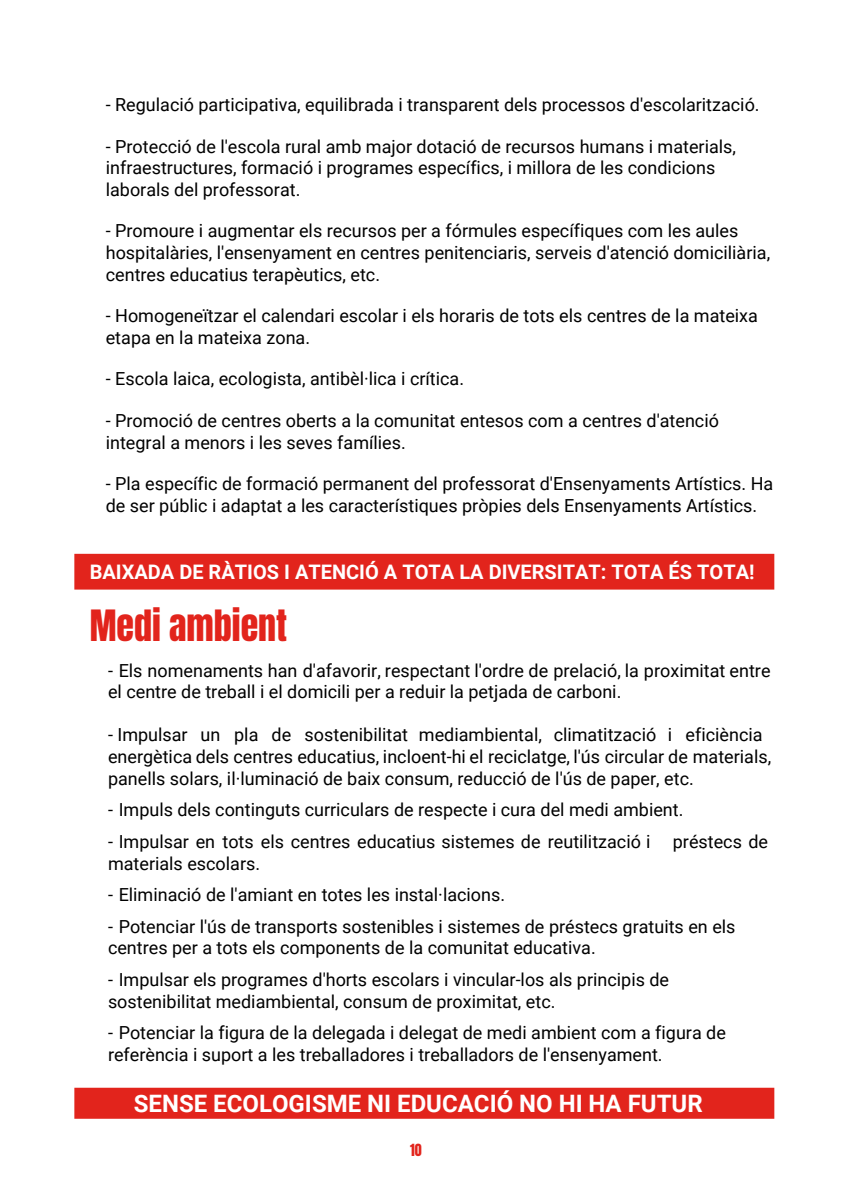
<style>
.page{position:relative;width:842px;height:1191px;background:#fff}
.page>*{position:absolute;margin:0;border:0;box-sizing:border-box;transform-origin:0 0}
.t1{font:36px "Anton";color:#e2241c}
.t2{font:700 24px "Roboto";color:#fff}
.t3{font:700 20px "Roboto";color:#fff}
.t4{font:18px/21.6px "Roboto";color:#000}
.t5{font:18px/21.6px "Roboto";color:#000}
.t6{font:14px "Anton";color:#e2241c}
.s1{font-style:inherit}
</style>
<div class="page">
<div style="left:74px;top:554px;width:700px;height:35px;background:#e2241c"></div>
<div style="left:74px;top:1087px;width:700px;height:31px;background:#e2241c;border:2px solid #e2241c"></div>
<p class="t5" style="left:106px;top:93px;width:655px"><span class="s1">-</span> Regulació participativa, equilibrada i transparent dels processos d'escolarització.</p>
<p class="t4" style="left:106px;top:135px;width:632px">- Protecció de l'escola rural amb major dotació de recursos humans i materials, infraestructures, formació i programes específics, i millora de les condicions laborals del professorat.</p>
<p class="t4" style="left:106px;top:219px;width:666px">- Promoure i augmentar els recursos per a fórmules específiques com les aules hospitalàries, l'ensenyament en centres penitenciaris, serveis d'atenció domiciliària, centres educatius terapèutics, etc.</p>
<p class="t4" style="left:106px;top:304px;width:654px">- Homogeneïtzar el calendari escolar i els horaris de tots els centres de la mateixa etapa en la mateixa zona.</p>
<p class="t4" style="left:106px;top:367px;width:360px">- Escola laica, ecologista, antibèl·lica i crítica.</p>
<p class="t4" style="left:106px;top:409px;width:615px">- Promoció de centres oberts a la comunitat entesos com a centres d'atenció integral a menors i les seves famílies.</p>
<p class="t4" style="left:106px;top:472px;width:669px">- Pla específic de formació permanent del professorat d'Ensenyaments Artístics. Ha de ser públic i adaptat a les característiques pròpies dels Ensenyaments Artístics<span class="s1">.</span></p>
<p class="t3" style="left:90px;top:558px;width:666px">BAIXADA DE RÀTIOS I ATENCIÓ A TOTA LA DIVERSITAT: TOTA ÉS TOTA!</p>
<h1 class="t1" style="left:90px;top:608px;width:199px">Medi ambient</h1>
<p class="t4" style="left:108px;top:659px;width:664px">- Els nomenaments han d'afavorir, respectant l'ordre de prelació, la proximitat entre el centre de treball i el domicili per a reduir la petjada de carboni.</p>
<p class="t4" style="left:108px;top:723px;width:665px"><span class="s1">-</span> Impulsar un pla de sostenibilitat mediambiental, climatització i eficiència energètica dels centres educatius, incloent-hi el reciclatge, l'ús circular de materials, panells solars, il·luminació de baix consum, reducció de l'ús de paper, etc.</p>
<p class="t4" style="left:108px;top:798px;width:577px">- Impuls dels continguts curriculars de respecte i cura del medi ambient.</p>
<p class="t4" style="left:108px;top:830px;width:661px">- Impulsar en tots els centres educatius sistemes de reutilització i préstecs de materials escolars.</p>
<p class="t5" style="left:108px;top:883px;width:399px"><span class="s1">-</span> Eliminació de l'amiant en totes les instal·lacions.</p>
<p class="t5" style="left:108px;top:915px;width:629px"><span class="s1">-</span> Potenciar l'ús de transports sostenibles i sistemes de préstecs gratuits en els centres per a tots els components de la comunitat educativa.</p>
<p class="t5" style="left:108px;top:968px;width:563px"><span class="s1">-</span> Impulsar els programes d'horts escolars i vincular-los als principis de sostenibilitat mediambiental, consum de proximitat, etc.</p>
<p class="t5" style="left:108px;top:1021px;width:619px"><span class="s1">-</span> Potenciar la figura de la delegada i delegat de medi ambient com a figura de referència i suport a les treballadores i treballadors de l'ensenyament.</p>
<h2 class="t2" style="left:134px;top:1086px;width:570px">SENSE ECOLOGISME NI EDUCACIÓ NO HI HA FUTUR</h2>
<p class="t6" style="left:410px;top:1143px;width:13px">10</p>
</div>
